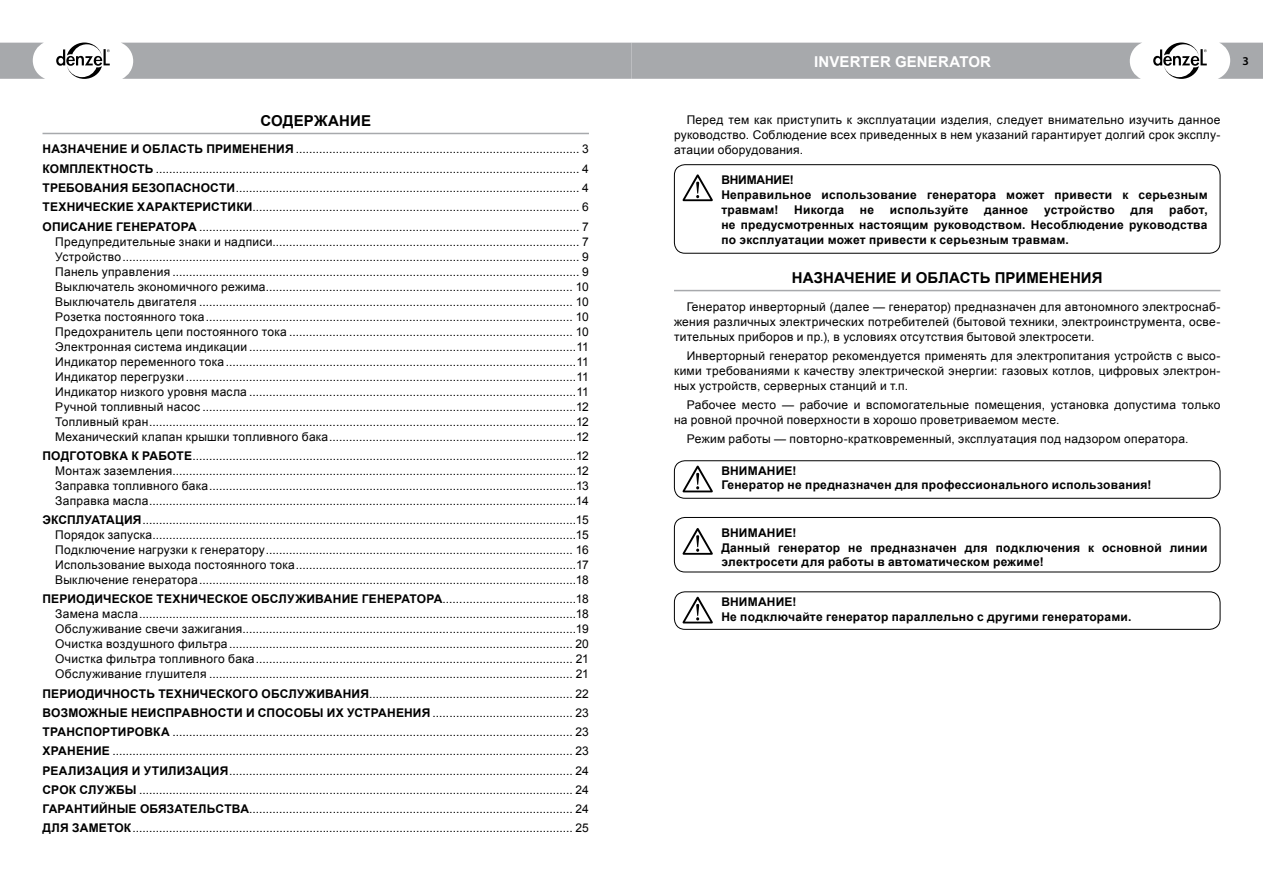
<style>
.page{position:relative;width:1263px;height:893px;background:#fff}
.page>*{position:absolute;margin:0;border:0;box-sizing:border-box;transform-origin:0 0}
.t1{font:700 15px "Arial";letter-spacing:.005em;color:#000}
.t2{font:700 15px "Arial";letter-spacing:.01em;color:#fff}
.t3{font:12px/15px "Arial";letter-spacing:.025em;color:#000;text-align:justify}
.t4{font:700 12px/15px "Arial";letter-spacing:.02em;color:#000}
.t5{font:600 12px "Myriad Pro";color:#000}
.s1{font-weight:700}
</style>
<div class="page">
<svg style="left:1218px;top:43px;width:45px;height:36px"></svg>
<svg style="left:1153px;top:43px;width:54px;height:36px"></svg>
<div style="left:122px;top:43px;width:1019px;height:36px;background:#a7a9ac"></div>
<svg style="left:0;top:43px;width:45px;height:36px"></svg>
<svg style="left:56px;top:43px;width:54px;height:36px"></svg>
<hr style="left:43px;top:133px;width:546px;height:1px;background:#a7a9ac">
<hr style="left:674px;top:290px;width:546px;height:1px;background:#a7a9ac">
<div style="left:674px;top:164px;width:546px;height:90px;border:1px solid #000;border-radius:11px"></div>
<svg style="left:682px;top:174px;width:31px;height:27px"></svg>
<div style="left:674px;top:460px;width:546px;height:39px;border:1px solid #000;border-radius:11px"></div>
<svg style="left:682px;top:466px;width:31px;height:26px"></svg>
<div style="left:674px;top:517px;width:546px;height:55px;border:1px solid #000;border-radius:11px"></div>
<svg style="left:682px;top:528px;width:31px;height:27px"></svg>
<div style="left:674px;top:591px;width:546px;height:39px;border:1px solid #000;border-radius:11px"></div>
<svg style="left:682px;top:597px;width:31px;height:26px"></svg>
<p class="t1" style="left:260px;top:110px;width:112px">СОДЕРЖАНИЕ</p>
<p class="t3" style="left:43px;top:140px;width:548px;line-height:19.2px"><span class="s1">НАЗНАЧЕНИЕ И ОБЛАСТЬ ПРИМЕНЕНИЯ</span> ..................................................................................... 3<br><span class="s1">КОМПЛЕКТНОСТЬ</span> ............................................................................................................................... 4<br><span class="s1">ТРЕБОВАНИЯ БЕЗОПАСНОСТИ</span> ....................................................................................................... 4<br><span class="s1">ТЕХНИЧЕСКИЕ ХАРАКТЕРИСТИКИ</span> .................................................................................................. 6<br><span class="s1">ОПИСАНИЕ ГЕНЕРАТОРА</span> .................................................................................................................. 7</p>
<p class="t3" style="left:55px;top:234px;width:535px">Предупредительные знаки и надписи............................................................................................ 7<br>Устройство ......................................................................................................................................... 9<br>Панель управления .......................................................................................................................... 9<br>Выключатель экономичного режима ............................................................................................ 10<br>Выключатель двигателя ................................................................................................................ 10<br>Розетка постоянного тока .............................................................................................................. 10<br>Предохранитель цепи постоянного тока ..................................................................................... 10<br>Электронная система индикации ..................................................................................................11<br>Индикатор переменного тока .........................................................................................................11<br>Индикатор перегрузки .....................................................................................................................11<br>Индикатор низкого уровня масла ..................................................................................................11<br>Ручной топливный насос ................................................................................................................12<br>Топливный кран ................................................................................................................................12<br>Механический клапан крышки топливного бака ..........................................................................12</p>
<p class="t3" style="left:55px;top:448px;width:535px;text-indent:-13px"><span class="s1">ПОДГОТОВКА К РАБОТЕ</span> ...................................................................................................................12<br>Монтаж заземления .........................................................................................................................12<br>Заправка топливного бака ..............................................................................................................13<br>Заправка масла ................................................................................................................................14</p>
<p class="t3" style="left:55px;top:512px;width:535px;text-indent:-13px"><span class="s1">ЭКСПЛУАТАЦИЯ</span> ..................................................................................................................................15<br>Порядок запуска ...............................................................................................................................15<br>Подключение нагрузки к генератору ............................................................................................ 16<br>Использование выхода постоянного тока ....................................................................................17<br>Выключение генератора .................................................................................................................18</p>
<p class="t3" style="left:55px;top:592px;width:535px;text-indent:-13px"><span class="s1">ПЕРИОДИЧЕСКОЕ ТЕХНИЧЕСКОЕ ОБСЛУЖИВАНИЕ ГЕНЕРАТОРА</span> ........................................18<br>Замена масла ...................................................................................................................................18<br>Обслуживание свечи зажигания ....................................................................................................19<br>Очистка воздушного фильтра ....................................................................................................... 20<br>Очистка фильтра топливного бака ............................................................................................... 21<br>Обслуживание глушителя ............................................................................................................. 21</p>
<p class="t3" style="left:43px;top:684px;width:548px;line-height:19.2px"><span class="s1">ПЕРИОДИЧНОСТЬ ТЕХНИЧЕСКОГО ОБСЛУЖИВАНИЯ</span> ............................................................. 22<br><span class="s1">ВОЗМОЖНЫЕ НЕИСПРАВНОСТИ И СПОСОБЫ ИХ УСТРАНЕНИЯ</span> .......................................... 23<br><span class="s1">ТРАНСПОРТИРОВКА</span> ........................................................................................................................ 23<br><span class="s1">ХРАНЕНИЕ</span> .......................................................................................................................................... 23<br><span class="s1">РЕАЛИЗАЦИЯ И УТИЛИЗАЦИЯ</span> ....................................................................................................... 24<br><span class="s1">СРОК СЛУЖБЫ</span> .................................................................................................................................. 24<br><span class="s1">ГАРАНТИЙНЫЕ ОБЯЗАТЕЛЬСТВА</span>................................................................................................. 24<br><span class="s1">ДЛЯ ЗАМЕТОК</span> .................................................................................................................................... 25</p>
<p class="t2" style="left:814px;top:56px;width:179px">INVERTER GENERATOR</p>
<p class="t5" style="left:1242px;top:54px;width:8px">3</p>
<p class="t3" style="left:674px;top:112px;width:548px;text-indent:13px">Перед тем как приступить к эксплуатации изделия, следует внимательно изучить данное руководство. Соблюдение всех приведенных в нем указаний гарантирует долгий срок эксплу&shy;атации оборудования.</p>
<p class="t4" style="left:721px;top:172px;width:488px">ВНИМАНИЕ!<br>Неправильное использование генератора может привести к серьезным травмам!</p>
<p class="t4" style="left:721px;top:202px;width:488px;text-align:justify;text-indent:448px">работ, не предусмотренных настоящим руководством. Несоблюдение руководства по эксплуатации может привести к серьезным травмам.</p>
<p class="t1" style="left:792px;top:268px;width:312px">НАЗНАЧЕНИЕ И ОБЛАСТЬ ПРИМЕНЕНИЯ</p>
<p class="t3" style="left:674px;top:299px;width:548px;text-indent:13px">Генератор инверторный (далее — генератор) предназначен для автономного электроснаб&shy;жения различных электрических потребителей (бытовой техники, электроинструмента, осве&shy;тительных приборов и пр.), в условиях отсутствия бытовой электросети.</p>
<p class="t3" style="left:674px;top:348px;width:548px;text-indent:13px">Инверторный генератор рекомендуется применять для электропитания устройств с высо&shy;кими требованиями к качеству электрической энергии: газовых котлов, цифровых электрон&shy;ных устройств, серверных станций и т.п.</p>
<p class="t3" style="left:674px;top:397px;width:548px;text-indent:13px">Рабочее место — рабочие и вспомогательные помещения, установка допустима только на ровной прочной поверхности в хорошо проветриваемом месте.</p>
<p class="t3" style="left:687px;top:432px;width:503px">Режим работы — повторно-кратковременный, эксплуатация под надзором оператора.</p>
<p class="t4" style="left:721px;top:464px;width:432px;line-height:14.4px">ВНИМАНИЕ!<br>Генератор не предназначен для профессионального использования!</p>
<p class="t4" style="left:721px;top:526px;width:488px;line-height:14.4px">ВНИМАНИЕ!<br>Данный генератор не предназначен для подключения к основной линии электросети для работы в автоматическом режиме!</p>
<p class="t4" style="left:721px;top:594px;width:412px">ВНИМАНИЕ!<br>Не подключайте генератор параллельно с другими генераторами.</p>
<p class="t4" style="left:794px;top:202px;width:51px">Никогда</p>
<p class="t4" style="left:860px;top:202px;width:16px">не</p>
<p class="t4" style="left:890px;top:202px;width:80px">используйте</p>
<p class="t4" style="left:984px;top:202px;width:46px">данное</p>
<p class="t4" style="left:1044px;top:202px;width:72px">устройство</p>
<p class="t4" style="left:1130px;top:202px;width:25px">для</p>
</div>
